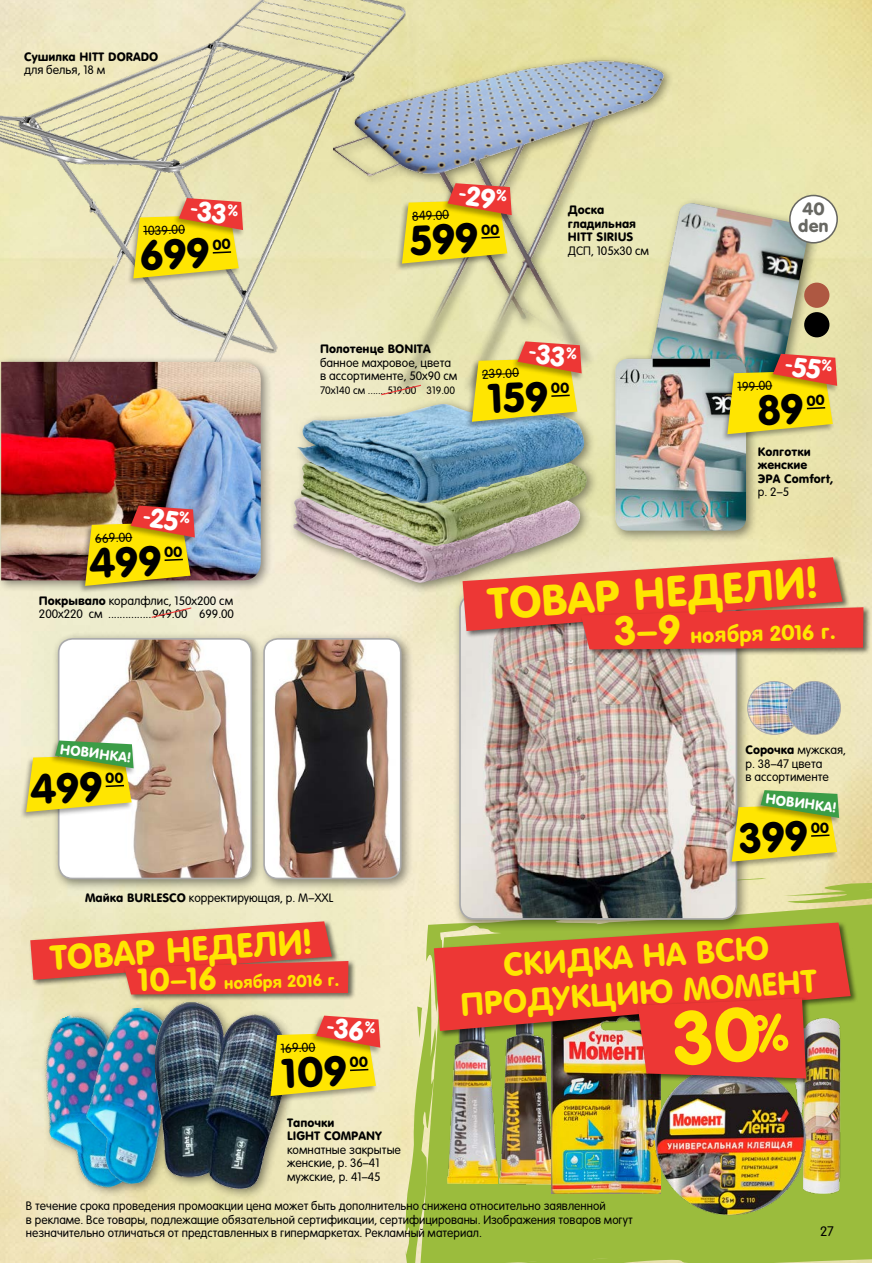
<style>
.page{position:relative;width:872px;height:1263px;background:#fff}
.page>*{position:absolute;margin:0;border:0;box-sizing:border-box;transform-origin:0 0}
.t1{font:43.05px "Sans Rounded";color:#ffe501}
.t2{font:34.2px "Sans Rounded";color:#ffe501}
.t3{font:31.8px/36.5px "Sans Rounded";color:#ffe501;text-align:center}
.t4{font:26.7px "Sans Rounded";color:#fff}
.t5{font:20.85px "Sans Rounded";color:#ffe501}
.t6{font:17.4px/16.5px "Sans Rounded";color:#676762}
.t7{font:16.5px "Sans Rounded";color:#ffe501}
.t8{font:13.8px "Sans Rounded";color:#fff}
.t9{font:300 13.5px "Sans Rounded";color:#000}
.t10{font:300 12.75px "Sans Rounded";color:#000}
.t11{font:300 12px/13.5px "Sans Rounded";color:#000}
.t12{font:12px/13.5px "Sans Rounded";color:#000}
.t13{font:300 10.5px "Sans Rounded";color:#000}
.s1{font-weight:400}
.s2{font-size:31.5px}
.s3{font-size:39.75px}
</style>
<div class="page">
<img style="left:0;top:0;width:872px;height:1263px">
<div style="left:644px;top:197px;width:175px;height:207px;background:#000;opacity:.45"></div>
<img style="left:675px;top:203px;width:135px;height:151px">
<div style="left:609px;top:353px;width:149px;height:190px;background:#000;opacity:.45"></div>
<img style="left:615px;top:359px;width:131px;height:172px">
<img style="left:0;top:0;width:405px;height:434px">
<div style="left:328px;top:55px;width:347px;height:341px;background:#000;opacity:.45"></div>
<img style="left:333px;top:57px;width:330px;height:327px">
<img style="left:9px;top:1004px;width:156px;height:197px">
<img style="left:76px;top:1005px;width:74px;height:182px">
<div style="left:150px;top:996px;width:149px;height:203px;background:#000;opacity:.45"></div>
<img style="left:156px;top:1002px;width:131px;height:186px">
<div style="left:123px;top:959px;width:233px;height:43px;background:#000;opacity:.55"></div>
<svg style="left:30px;top:921px;width:318px;height:73px;background:#e85f53"></svg>
<div style="left:288px;top:398px;width:310px;height:197px;background:#000;opacity:.45"></div>
<img style="left:293px;top:469px;width:287px;height:114px">
<img style="left:301px;top:433px;width:286px;height:113px">
<img style="left:296px;top:404px;width:289px;height:99px">
<div style="left:465px;top:357px;width:114px;height:72px;background:#000;opacity:.35"></div>
<div style="left:511px;top:340px;width:73px;height:41px;background:#000;opacity:.35"></div>
<div style="left:0;top:356px;width:273px;height:236px;background:#000;opacity:.45"></div>
<img style="left:1px;top:362px;width:260px;height:218px">
<div style="left:78px;top:521px;width:114px;height:73px;background:#000;opacity:.35"></div>
<div style="left:124px;top:504px;width:73px;height:41px;background:#000;opacity:.35"></div>
<div style="left:126px;top:214px;width:114px;height:72px;background:#000;opacity:.35"></div>
<div style="left:172px;top:197px;width:73px;height:41px;background:#e9e3b8"></div>
<div style="left:395px;top:199px;width:114px;height:72px;background:#000;opacity:.35"></div>
<div style="left:441px;top:182px;width:73px;height:41px;background:#000;opacity:.35"></div>
<div style="left:264px;top:1031px;width:114px;height:73px;background:#000;opacity:.35"></div>
<div style="left:309px;top:1014px;width:73px;height:41px;background:#000;opacity:.35"></div>
<div style="left:453px;top:588px;width:296px;height:344px;background:#000;opacity:.45"></div>
<img style="left:460px;top:595px;width:274px;height:195px">
<img style="left:747px;top:681px;width:53px;height:53px;border-radius:26px">
<div style="left:747px;top:681px;width:54px;height:54px;border:1px solid #aaaaab;border-radius:50%"></div>
<img style="left:787px;top:681px;width:53px;height:53px;border-radius:26px">
<div style="left:787px;top:681px;width:54px;height:54px;border:1px solid #aaaaab;border-radius:50%"></div>
<div style="left:579px;top:606px;width:292px;height:51px;background:#000;opacity:.55"></div>
<svg style="left:462px;top:557px;width:401px;height:92px;background:#e55a52"></svg>
<div style="left:753px;top:789px;width:88px;height:37px;background:#f0e8b5"></div>
<div style="left:52px;top:632px;width:362px;height:259px;background:#000;opacity:.45"></div>
<img style="left:59px;top:639px;width:192px;height:239px">
<div style="left:58px;top:638px;width:194px;height:241px;border:2px solid #aaaaab;border-radius:14px"></div>
<img style="left:264px;top:639px;width:137px;height:239px">
<div style="left:263px;top:638px;width:138px;height:241px;border:2px solid #aaaaab;border-radius:14px"></div>
<div style="left:20px;top:754px;width:114px;height:66px;background:#000;opacity:.35"></div>
<div style="left:48px;top:739px;width:88px;height:37px;background:#fcfcfc"></div>
<div style="left:804px;top:283px;width:25px;height:25px;background:#ad5540;border-radius:50%"></div>
<div style="left:804px;top:312px;width:25px;height:25px;background:#000;border-radius:50%"></div>
<div style="left:720px;top:369px;width:114px;height:73px;background:#000;opacity:.35"></div>
<div style="left:766px;top:353px;width:73px;height:41px;background:#e3dea7"></div>
<svg style="left:790px;top:195px;width:47px;height:48px"></svg>
<div style="left:789px;top:195px;width:49px;height:49px;border:2px solid #676762;border-radius:50%"></div>
<svg style="left:795px;top:194px;width:36px;height:41px"></svg>
<svg style="left:150px;top:607px;width:43px;height:12px"></svg>
<svg style="left:380px;top:384px;width:42px;height:12px"></svg>
<svg style="left:472px;top:341px;width:109px;height:81px;background:#e8bc32"></svg>
<img style="left:85px;top:505px;width:110px;height:81px">
<svg style="left:133px;top:198px;width:110px;height:80px;background:#edbf33"></svg>
<svg style="left:402px;top:183px;width:110px;height:81px;background:#e9bb2f"></svg>
<svg style="left:270px;top:1015px;width:110px;height:81px;background:#e8bb32"></svg>
<svg style="left:26px;top:740px;width:108px;height:72px;background:#cdd038"></svg>
<svg style="left:727px;top:354px;width:110px;height:80px;background:#dab22a"></svg>
<img style="left:405px;top:790px;width:467px;height:473px">
<p class="t12" style="left:24px;top:50px;width:136px">Сушилка HITT DORADO</p>
<p class="t11" style="left:24px;top:63px;width:83px">для белья, 18 м</p>
<h3 class="t4" style="left:461px;top:177px;width:49px;rotate:7deg"><sup>-</sup>29<sup>%</sup></h3>
<h3 class="t4" style="left:192px;top:192px;width:49px;rotate:7deg"><sup>-</sup>33<sup>%</sup></h3>
<p class="t12" style="left:568px;top:203px;width:70px">Доска гладильная<br>HITT SIRIUS</p>
<p class="t11" style="left:568px;top:243px;width:83px">ДСП, 105х30 см</p>
<p class="t10" style="left:411px;top:208px;width:39px;rotate:-3deg">849.00</p>
<p class="t10" style="left:143px;top:223px;width:43px;rotate:-3deg">1039.00</p>
<p class="t10" style="left:95px;top:530px;width:39px;rotate:-3deg">669.00</p>
<h3 class="t4" style="left:145px;top:499px;width:48px;rotate:7deg"><sup>-</sup>25<sup>%</sup></h3>
<p class="t12" style="left:320px;top:342px;width:112px">Полотенце BONITA</p>
<p class="t11" style="left:320px;top:356px;width:139px">банное махровое, цвета в ассортименте, 50х90 см</p>
<p class="t13" style="left:320px;top:384px;width:136px">70х140 см ....... 519.00 319.00</p>
<p class="t10" style="left:481px;top:366px;width:39px;rotate:-3deg">239.00</p>
<h3 class="t4" style="left:531px;top:335px;width:49px;rotate:7deg"><sup>-</sup>33<sup>%</sup></h3>
<h3 class="t6" style="left:798px;top:201px;width:32px">40 den</h3>
<p class="t10" style="left:737px;top:379px;width:36px;rotate:-3deg">199.00</p>
<h3 class="t4" style="left:787px;top:348px;width:48px;rotate:7deg"><sup>-</sup>55<sup>%</sup></h3>
<p class="t12" style="left:758px;top:444px;width:77px">Колготки женские<br>ЭРА Comfort,</p>
<p class="t11" style="left:758px;top:485px;width:33px">р. 2–5</p>
<p class="t11" style="left:39px;top:594px;width:196px"><span class="s1">Покрывало</span> коралфлис, 150х200 см<br>200х220 см ...............949.00 699.00</p>
<p class="t8" style="left:61px;top:740px;width:73px;rotate:7deg">Новинка!</p>
<p class="t11" style="left:85px;top:890px;width:250px"><span class="s1">Майка BURLESCO</span> корректирующая, р. M–XXL</p>
<h2 class="t2" style="left:48px;top:936px;width:264px;rotate:-4deg">товар нед ели!</h2>
<h3 class="t7" style="left:138px;top:975px;width:202px;rotate:-2deg"><span class="s2">10–16</span> ноября 2016 г.</h3>
<p class="t10" style="left:280px;top:1040px;width:36px;rotate:-3deg">169.00</p>
<h3 class="t4" style="left:329px;top:1009px;width:50px;rotate:7deg"><sup>-</sup>36<sup>%</sup></h3>
<p class="t12" style="left:287px;top:1116px;width:96px">Тапочки<br>LIGHT COMPANY</p>
<p class="t11" style="left:287px;top:1142px;width:115px">комнатные закрытые женские, р. 36–41 мужские, р. 41–45</p>
<h1 class="t1" style="left:485px;top:576px;width:333px;rotate:-4deg">товар нед ели!</h1>
<h3 class="t5" style="left:614px;top:625px;width:221px;rotate:-2deg"><span class="s3">3–9</span> ноября 2016 г.</h3>
<p class="t11" style="left:745px;top:743px;width:102px"><span class="s1">Сорочка</span> мужская, р. 38–47 цвета<br>в ассортименте</p>
<p class="t8" style="left:766px;top:790px;width:73px;rotate:7deg">Новинка!</p>
<h3 class="t3" style="left:456px;top:950px;width:359px;rotate:-4deg">скидка на вс ю<br>п род укц и ю МОМЕНТ</h3>
<p class="t11" style="left:26px;top:1199px;width:608px">В течение срока проведения промоакции цена может быть дополнительно снижена относительно заявленной<br>в рекламе. Все товары, подлежащие обязательной сертификации, сертифицированы. Изображения товаров могут незначительно отличаться от представленных в гипермаркетах. Рекламный материал.</p>
<p class="t9" style="left:820px;top:1223px;width:15px">27</p>
</div>
